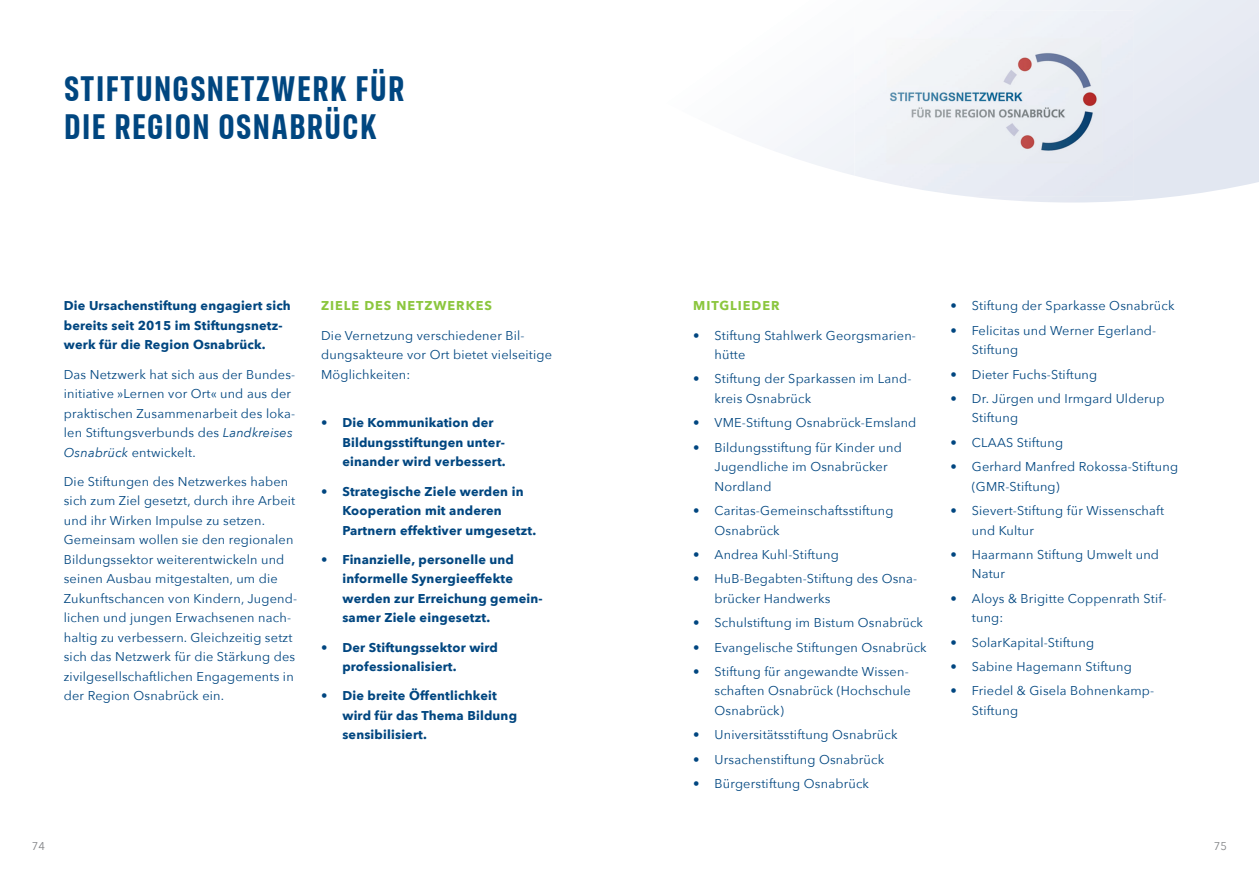
<style>
.page{position:relative;width:1259px;height:893px;background:#fff}
.page>*{position:absolute;margin:0;border:0;box-sizing:border-box;transform-origin:0 0}
.t1{font:700 36px/37.5px "FS Industrie Cd";letter-spacing:.04em;color:#004680}
.t2{font:12.75px/19.5px "Avenir Next";letter-spacing:.015em;color:#004680}
.t3{font:700 12.75px/19.5px "Avenir Next";letter-spacing:.015em;color:#004680}
.t4{font:700 12.75px "Avenir Next";letter-spacing:.075em;color:#8bc63e}
.t5{font:11.25px "Avenir Next";color:#808285}
.s1{font-style:italic}
.s2{font-weight:400}
</style>
<div class="page">
<svg style="left:774px;top:0;width:485px;height:203px"></svg>
<img style="left:854px;top:10px;width:279px;height:186px">
<h1 class="t1" style="left:64px;top:70px;width:342px">STIFTUNGSNETZWERK FÜR<br>DIE REGION OSNABRÜCK</h1>
<p class="t3" style="left:64px;top:296px;width:228px">Die Ursachenstiftung engagiert sich bereits seit 2015 im Stiftungsnetz&shy;werk für die Region Osnabrück.</p>
<p class="t2" style="left:64px;top:364px;width:233px">Das Netzwerk hat sich aus der Bundes&shy;initiative »Lernen vor Ort« und aus der praktischen Zusammenarbeit des loka&shy;len Stiftungsverbunds des <span class="s1">Landkreises Osnabrück</span> entwickelt.</p>
<p class="t2" style="left:64px;top:471px;width:235px">Die Stiftungen des Netzwerkes haben sich zum Ziel gesetzt, durch ihre Arbeit und ihr Wirken Impulse zu setzen.<br>Gemeinsam wollen sie den regionalen Bildungssektor weiterentwickeln und seinen Ausbau mitgestalten, um die Zukunftschancen von Kindern, Jugend&shy;lichen und jungen Erwachsenen nach&shy;haltig zu verbessern. Gleichzeitig setzt sich das Netzwerk für die Stärkung des zivilgesellschaftlichen Engagements in der Region Osnabrück ein.</p>
<p class="t4" style="left:321px;top:295px;width:172px">ZIELE DES NETZWERKES</p>
<p class="t2" style="left:321px;top:325px;width:232px">Die Vernetzung verschiedener Bil&shy;dungsakteure vor Ort bietet vielseitige<br>Möglichkeiten:</p>
<p class="t3" style="left:342px;top:413px;width:165px;text-indent:-21px"><span class="s2">•</span> Die Kommunikation der<br>Bildungsstiftungen unter&shy;einander wird verbessert.</p>
<p class="t3" style="left:342px;top:481px;width:195px;text-indent:-21px"><span class="s2">•</span> Strategische Ziele werden in<br>Kooperation mit anderen<br>Partnern effektiver umgesetzt.</p>
<p class="t3" style="left:342px;top:549px;width:202px;text-indent:-21px"><span class="s2">•</span> Finanzielle, personelle und informelle Synergieeffekte werden zur Erreichung gemein&shy;samer Ziele eingesetzt.</p>
<p class="t3" style="left:342px;top:637px;width:157px;text-indent:-21px"><span class="s2">•</span> Der Stiftungssektor wird professionalisiert.</p>
<p class="t3" style="left:342px;top:686px;width:176px;text-indent:-21px"><span class="s2">•</span> Die breite Öffentlichkeit wird für das Thema Bildung sensibilisiert.</p>
<p class="t4" style="left:693px;top:295px;width:88px">MITGLIEDER</p>
<p class="t2" style="left:714px;top:325px;width:203px;text-indent:-21px">• Stiftung Stahlwerk Georgsmarien&shy;hütte</p>
<p class="t2" style="left:714px;top:369px;width:198px;text-indent:-21px">• Stiftung der Sparkassen im Land&shy;kreis Osnabrück</p>
<p class="t2" style="left:693px;top:413px;width:225px">• VME-Stiftung Osnabrück-Emsland</p>
<p class="t2" style="left:714px;top:437px;width:189px;text-indent:-21px">• Bildungsstiftung für Kinder und<br>Jugendliche im Osnabrücker<br>Nordland</p>
<p class="t2" style="left:714px;top:500px;width:180px;text-indent:-21px">• Caritas-Gemeinschaftsstiftung<br>Osnabrück</p>
<p class="t2" style="left:693px;top:544px;width:147px">• Andrea Kuhl-Stiftung</p>
<p class="t2" style="left:714px;top:568px;width:204px;text-indent:-21px">• HuB-Begabten-Stiftung des Osna&shy;brücker Handwerks</p>
<p class="t2" style="left:693px;top:612px;width:231px">• Schulstiftung im Bistum Osnabrück</p>
<p class="t2" style="left:693px;top:637px;width:235px">• Evangelische Stiftungen Osnabrück</p>
<p class="t2" style="left:714px;top:661px;width:198px;text-indent:-21px">• Stiftung für angewandte Wissen&shy;schaften Osnabrück (Hochschule<br>Osnabrück)</p>
<p class="t2" style="left:693px;top:724px;width:206px">• Universitätsstiftung Osnabrück</p>
<p class="t2" style="left:693px;top:749px;width:192px">• Ursachenstiftung Osnabrück</p>
<p class="t2" style="left:693px;top:773px;width:177px">• Bürgerstiftung Osnabrück</p>
<p class="t2" style="left:950px;top:296px;width:225px">• Stiftung der Sparkasse Osnabrück</p>
<p class="t2" style="left:972px;top:320px;width:186px;text-indent:-21px">• Felicitas und Werner Egerland-<br>Stiftung</p>
<p class="t2" style="left:950px;top:364px;width:148px">• Dieter Fuchs-Stiftung</p>
<p class="t2" style="left:972px;top:388px;width:194px;text-indent:-21px">• Dr. Jürgen und Irmgard Ulderup<br>Stiftung</p>
<p class="t2" style="left:950px;top:432px;width:114px">• CLAAS Stiftung</p>
<p class="t2" style="left:972px;top:456px;width:208px;text-indent:-21px">• Gerhard Manfred Rokossa-Stiftung (GMR-Stiftung)</p>
<p class="t2" style="left:972px;top:500px;width:194px;text-indent:-21px">• Sievert-Stiftung für Wissenschaft und Kultur</p>
<p class="t2" style="left:972px;top:544px;width:189px;text-indent:-21px">• Haarmann Stiftung Umwelt und<br>Natur</p>
<p class="t2" style="left:972px;top:588px;width:196px;text-indent:-21px">• Aloys &amp; Brigitte Coppenrath Stif&shy;tung:</p>
<p class="t2" style="left:950px;top:632px;width:145px">• SolarKapital-Stiftung</p>
<p class="t2" style="left:950px;top:656px;width:183px">• Sabine Hagemann Stiftung</p>
<p class="t2" style="left:972px;top:681px;width:184px;text-indent:-21px">• Friedel &amp; Gisela Bohnenkamp-<br>Stiftung</p>
<p class="t5" style="left:32px;top:836px;width:15px">74</p>
<p class="t5" style="left:1214px;top:836px;width:15px">75</p>
</div>
